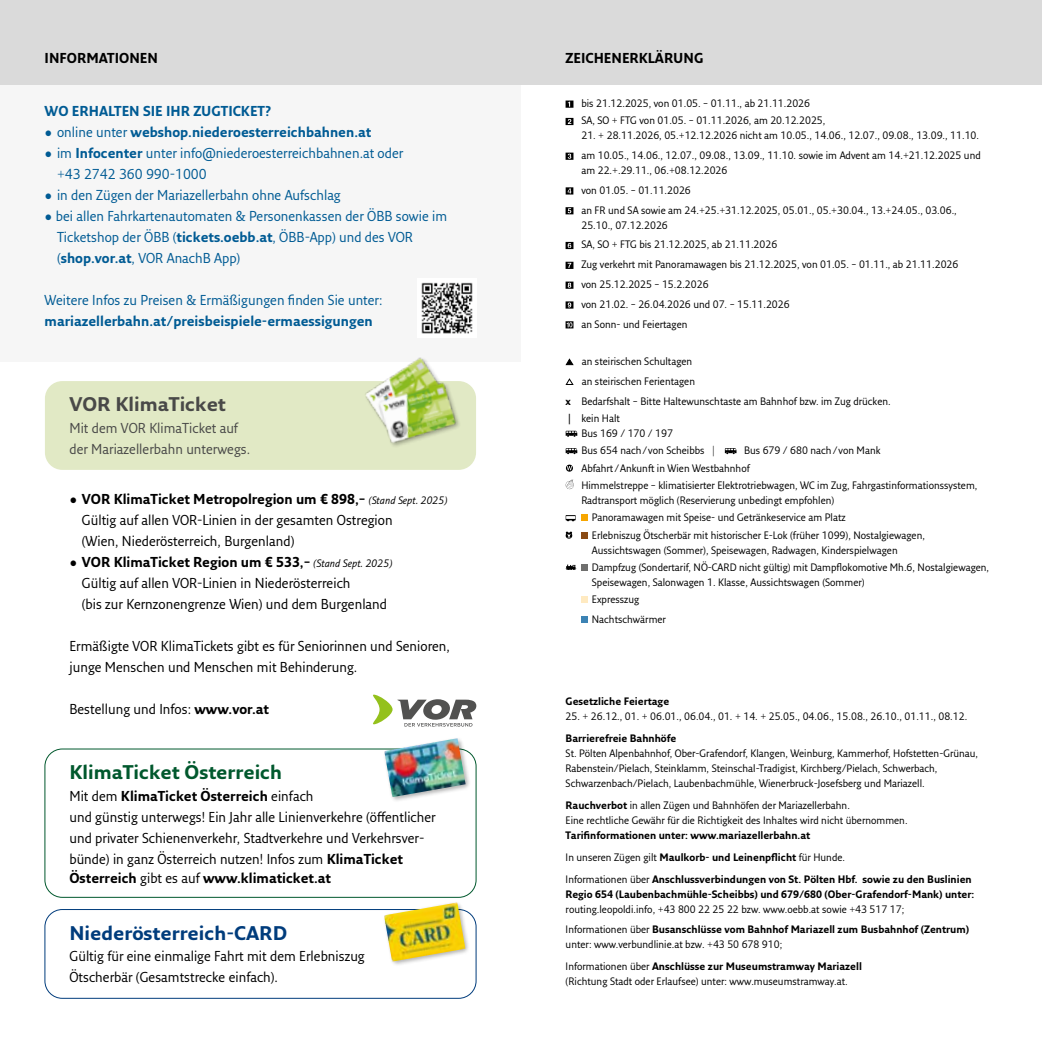
<style>
.page{position:relative;width:1042px;height:1042px;background:#fff}
.page>*{position:absolute;margin:0;border:0;box-sizing:border-box;transform-origin:0 0}
.t1{font:700 19.25px "Fresco Sans Pro";color:#003c7c}
.t2{font:700 19.25px "Fresco Sans Pro";color:#00582d}
.t3{font:700 19.25px "Fresco Sans Pro";color:#494948}
.t4{font:14px/21px "Fresco Sans Pro";color:#000;scale:.95 1}
.t5{font:14px/21px "Fresco Sans Pro";color:#005b94;scale:.95 1}
.t6{font:700 14px "Fresco Sans Pro";color:#005b94;scale:.95 1}
.t7{font:700 14px "Fresco Sans Pro";color:#000;scale:.95 1}
.t8{font:14px/21px "Fresco Sans Pro";color:#494948;scale:.95 1}
.t9{font:10.5px/19.8px "Fresco Sans Pro";color:#000;scale:.95 1}
.t10{font:700 10.5px/22.4px "Fresco Sans Pro";color:#000;scale:.95 1}
.s1{font-weight:400}
.s2{font-weight:700}
.s3{font-style:italic;font-size:10.5px}
</style>
<div class="page">
<div style="left:0;top:74px;width:521px;height:288px;background:#f6f6f6"></div>
<svg style="left:566px;top:101px;width:7px;height:7px"></svg>
<svg style="left:566px;top:118px;width:7px;height:7px"></svg>
<svg style="left:566px;top:153px;width:7px;height:7px"></svg>
<svg style="left:566px;top:187px;width:7px;height:7px"></svg>
<svg style="left:566px;top:207px;width:7px;height:7px"></svg>
<svg style="left:566px;top:242px;width:7px;height:7px"></svg>
<svg style="left:566px;top:262px;width:7px;height:7px"></svg>
<svg style="left:566px;top:282px;width:7px;height:7px"></svg>
<svg style="left:566px;top:301px;width:7px;height:8px"></svg>
<svg style="left:566px;top:321px;width:7px;height:7px"></svg>
<svg style="left:565px;top:358px;width:9px;height:7px"></svg>
<svg style="left:565px;top:378px;width:9px;height:7px"></svg>
<svg style="left:566px;top:431px;width:11px;height:6px"></svg>
<svg style="left:566px;top:448px;width:11px;height:6px"></svg>
<svg style="left:725px;top:448px;width:11px;height:6px"></svg>
<svg style="left:566px;top:465px;width:7px;height:7px"></svg>
<svg style="left:567px;top:466px;width:5px;height:4px"></svg>
<svg style="left:566px;top:480px;width:8px;height:9px"></svg>
<svg style="left:566px;top:515px;width:10px;height:6px"></svg>
<div style="left:581px;top:514px;width:7px;height:7px;background:#f7a600"></div>
<svg style="left:566px;top:531px;width:6px;height:8px"></svg>
<div style="left:581px;top:532px;width:7px;height:6px;background:#8a4b14"></div>
<svg style="left:566px;top:565px;width:10px;height:5px"></svg>
<div style="left:581px;top:564px;width:7px;height:7px;background:#6f6f6e"></div>
<div style="left:581px;top:596px;width:7px;height:7px;background:#ffeac1"></div>
<div style="left:581px;top:616px;width:7px;height:7px;background:#3c83b4"></div>
<div style="left:521px;top:0;width:521px;height:84px;background:#dadada"></div>
<div style="left:0;top:0;width:521px;height:84px;background:#dadada"></div>
<div style="left:45px;top:909px;width:431px;height:89px;border:1px solid #003c7c;border-radius:17px"></div>
<div style="left:382px;top:900px;width:88px;height:67px;background:#000;opacity:.3"></div>
<img style="left:384px;top:902px;width:81px;height:59px">
<div style="left:45px;top:749px;width:431px;height:148px;border:1px solid #00582d;border-radius:17px"></div>
<div style="left:382px;top:736px;width:89px;height:66px;background:#000;opacity:.3"></div>
<img style="left:384px;top:738px;width:82px;height:59px">
<div style="left:45px;top:381px;width:431px;height:89px;background:#e1e9c5;border-radius:17px"></div>
<img style="left:365px;top:357px;width:94px;height:89px">
<svg style="left:373px;top:694px;width:103px;height:32px"></svg>
<div style="left:417px;top:278px;width:59px;height:59px;background:#fff"></div>
<img style="left:421px;top:282px;width:52px;height:52px">
<h2 class="t7" style="left:45px;top:49px;width:121px">INFORMATIONEN</h2>
<h2 class="t6" style="left:45px;top:102px;width:240px">WO ERHALTEN SIE IHR ZUGTICKET?</h2>
<h2 class="t6" style="left:45px;top:123px;width:345px"><span class="s1">• online unter</span> webshop.niederoesterreichbahnen.at</h2>
<h2 class="t5" style="left:57px;top:142px;width:366px;text-indent:-12px">• im <span class="s2">Infocenter</span> unter info@niederoesterreichbahnen.at oder +43 2742 360 990-1000</h2>
<h2 class="t5" style="left:45px;top:184px;width:313px">• in den Zügen der Mariazellerbahn ohne Aufschlag</h2>
<h2 class="t5" style="left:57px;top:205px;width:412px;text-indent:-12px">• bei allen Fahrkartenautomaten &amp; Personenkassen der ÖBB sowie im<br>Ticketshop der ÖBB (<span class="s2">tickets.oebb.at</span>, ÖBB-App) und des VOR (<span class="s2">shop.vor.at</span>, VOR AnachB App)</h2>
<h2 class="t5" style="left:45px;top:289px;width:357px">Weitere Infos zu Preisen &amp; Ermäßigungen finden Sie unter:</h2>
<h2 class="t6" style="left:45px;top:312px;width:347px">mariazellerbahn.at/preisbeispiele-ermaessigungen</h2>
<h1 class="t3" style="left:69px;top:392px;width:158px">VOR KlimaTicket</h1>
<h2 class="t8" style="left:69px;top:417px;width:192px">Mit dem VOR KlimaTicket auf der Mariazellerbahn unterwegs.</h2>
<h2 class="t4" style="left:82px;top:488px;width:386px;text-indent:-12px"><span class="s2">• VOR KlimaTicket Metropolregion um € 898,–</span> <span class="s3">(Stand Sept. 2025)<br></span>Gültig auf allen VOR-Linien in der gesamten Ostregion<br>(Wien, Niederösterreich, Burgenland)</h2>
<h2 class="t4" style="left:82px;top:551px;width:328px;text-indent:-12px"><span class="s2">• VOR KlimaTicket Region um € 533,–</span> <span class="s3">(Stand Sept. 2025)<br></span>Gültig auf allen VOR-Linien in Niederösterreich<br>(bis zur Kernzonengrenze Wien) und dem Burgenland</h2>
<h2 class="t4" style="left:69px;top:635px;width:402px">Ermäßigte VOR KlimaTickets gibt es für Seniorinnen und Senioren, junge Menschen und Menschen mit Behinderung.</h2>
<h2 class="t4" style="left:69px;top:698px;width:212px">Bestellung und Infos: <span class="s2">www.vor.at</span></h2>
<h1 class="t2" style="left:69px;top:760px;width:214px">KlimaTicket Österreich</h1>
<h2 class="t4" style="left:69px;top:785px;width:387px">Mit dem <span class="s2">KlimaTicket Österreich</span> einfach<br>und günstig unterwegs! Ein Jahr alle Linienverkehre (öffentlicher und privater Schienenverkehr, Stadtverkehre und Verkehrsver&shy;bünde) in ganz Österreich nutzen! Infos zum <span class="s2">KlimaTicket</span></h2>
<h2 class="t7" style="left:69px;top:869px;width:277px">Österreich <span class="s1">gibt es auf</span> www.klimaticket.at</h2>
<h1 class="t1" style="left:69px;top:921px;width:219px">Niederösterreich-CARD</h1>
<h2 class="t4" style="left:69px;top:945px;width:312px">Gültig für eine einmalige Fahrt mit dem Erlebniszug<br>Ötscherbär (Gesamtstrecke einfach).</h2>
<h2 class="t7" style="left:566px;top:49px;width:147px">ZEICHENERKLÄRUNG</h2>
<p class="t9" style="left:581px;top:94px;width:258px;line-height:17.3px">bis 21.12.2025, von 01.05. – 01.11., ab 21.11.2026<br>SA, SO + FTG von 01.05. – 01.11.2026, am 20.12.2025,</p>
<p class="t9" style="left:581px;top:125px;width:422px">21. + 28.11.2026, 05.+12.12.2026 nicht am 10.05., 14.06., 12.07., 09.08., 13.09., 11.10. am 10.05., 14.06., 12.07., 09.08., 13.09., 11.10. sowie im Advent am 14.+21.12.2025 und</p>
<p class="t9" style="left:581px;top:160px;width:397px">am 22.+.29.11., 06.+08.12.2026<br>von 01.05. – 01.11.2026<br>an FR und SA sowie am 24.+25.+31.12.2025, 05.01., 05.+30.04., 13.+24.05., 03.06.,</p>
<p class="t9" style="left:581px;top:215px;width:398px">25.10., 07.12.2026<br>SA, SO + FTG bis 21.12.2025, ab 21.11.2026<br>Zug verkehrt mit Panoramawagen bis 21.12.2025, von 01.05. – 01.11., ab 21.11.2026 von 25.12.2025 – 15.2.2026<br>von 21.02. – 26.04.2026 und 07. – 15.11.2026<br>an Sonn- und Feiertagen</p>
<p class="t9" style="left:582px;top:351px;width:118px">an steirischen Schultagen</p>
<p class="t9" style="left:582px;top:371px;width:121px">an steirischen Ferientagen</p>
<p class="t9" style="left:566px;top:391px;width:344px"><span class="s2">x</span> Bedarfshalt – Bitte Haltewunschtaste am Bahnhof bzw. im Zug drücken.</p>
<p class="t9" style="left:581px;top:411px;width:98px;line-height:14.9px;text-indent:-13px"><span class="s2">|</span> kein Halt<br>Bus 169 / 170 / 197</p>
<p class="t9" style="left:581px;top:440px;width:142px">Bus 654 nach/von Scheibbs |</p>
<p class="t9" style="left:581px;top:442px;width:418px;line-height:17.3px;text-indent:163px">Bus 679 / 680 nach/von Mank<br>Abfahrt/Ankunft in Wien Westbahnhof<br>Himmelstreppe – klimatisierter Elektrotriebwagen, WC im Zug, Fahrgastinformationssystem,</p>
<p class="t9" style="left:592px;top:491px;width:352px;line-height:17.3px;text-indent:-10px">Radtransport möglich (Reservierung unbedingt empfohlen)<br>Panoramawagen mit Speise- und Getränkeservice am Platz<br>Erlebniszug Ötscherbär mit historischer E-Lok (früher 1099), Nostalgiewagen,</p>
<p class="t9" style="left:592px;top:541px;width:420px;line-height:17.3px">Aussichtswagen (Sommer), Speisewagen, Radwagen, Kinderspielwagen<br>Dampfzug (Sondertarif, NÖ-CARD nicht gültig) mit Dampflokomotive Mh.6, Nostalgiewagen,</p>
<p class="t9" style="left:592px;top:573px;width:288px;line-height:17.3px">Speisewagen, Salonwagen 1. Klasse, Aussichtswagen (Sommer)<br>Expresszug</p>
<p class="t9" style="left:592px;top:609px;width:79px">Nachtschwärmer</p>
<p class="t10" style="left:566px;top:689px;width:111px">Gesetzliche Feiertage</p>
<p class="t9" style="left:566px;top:706px;width:424px">25. + 26.12., 01. + 06.01., 06.04., 01. + 14. + 25.05., 04.06., 15.08., 26.10., 01.11., 08.12.</p>
<p class="t10" style="left:566px;top:727px;width:118px">Barrierefreie Bahnhöfe</p>
<p class="t9" style="left:566px;top:745px;width:436px;line-height:14.9px">St. Pölten Alpenbahnhof, Ober-Grafendorf, Klangen, Weinburg, Kammerhof, Hofstetten-Grünau,<br>Rabenstein/Pielach, Steinklamm, Steinschal-Tradigist, Kirchberg/Pielach, Schwerbach,<br>Schwarzenbach/Pielach, Laubenbachmühle, Wienerbruck-Josefsberg und Mariazell.</p>
<p class="t9" style="left:566px;top:797px;width:361px;line-height:14.9px"><span class="s2">Rauchverbot</span> in allen Zügen und Bahnhöfen der Mariazellerbahn.<br>Eine rechtliche Gewähr für die Richtigkeit des Inhaltes wird nicht übernommen.</p>
<p class="t10" style="left:566px;top:823px;width:429px">Tarifinformationen unter: www.mariazellerbahn.at<br><span class="s1">In unseren Zügen gilt</span> Maulkorb- und Leinenpflicht <span class="s1">für Hunde.<br>Informationen über</span> Anschlussverbindungen von St. Pölten Hbf. sowie zu den Buslinien</p>
<p class="t10" style="left:566px;top:883px;width:432px">Regio 654 (Laubenbachmühle-Scheibbs) und 679/680 (Ober-Grafendorf-Mank) unter:</p>
<p class="t9" style="left:566px;top:899px;width:426px">routing.leopoldi.info, +43 800 22 25 22 bzw. www.oebb.at sowie +43 517 17;<br>Informationen über <span class="s2">Busanschlüsse vom Bahnhof Mariazell zum Busbahnhof (Zentrum)</span></p>
<p class="t9" style="left:566px;top:932px;width:313px;line-height:22.4px">unter: www.verbundlinie.at bzw. +43 50 678 910;<br>Informationen über <span class="s2">Anschlüsse zur Museumstramway Mariazell</span></p>
<p class="t9" style="left:566px;top:971px;width:298px">(Richtung Stadt oder Erlaufsee) unter: www.museumstramway.at.</p>
</div>
